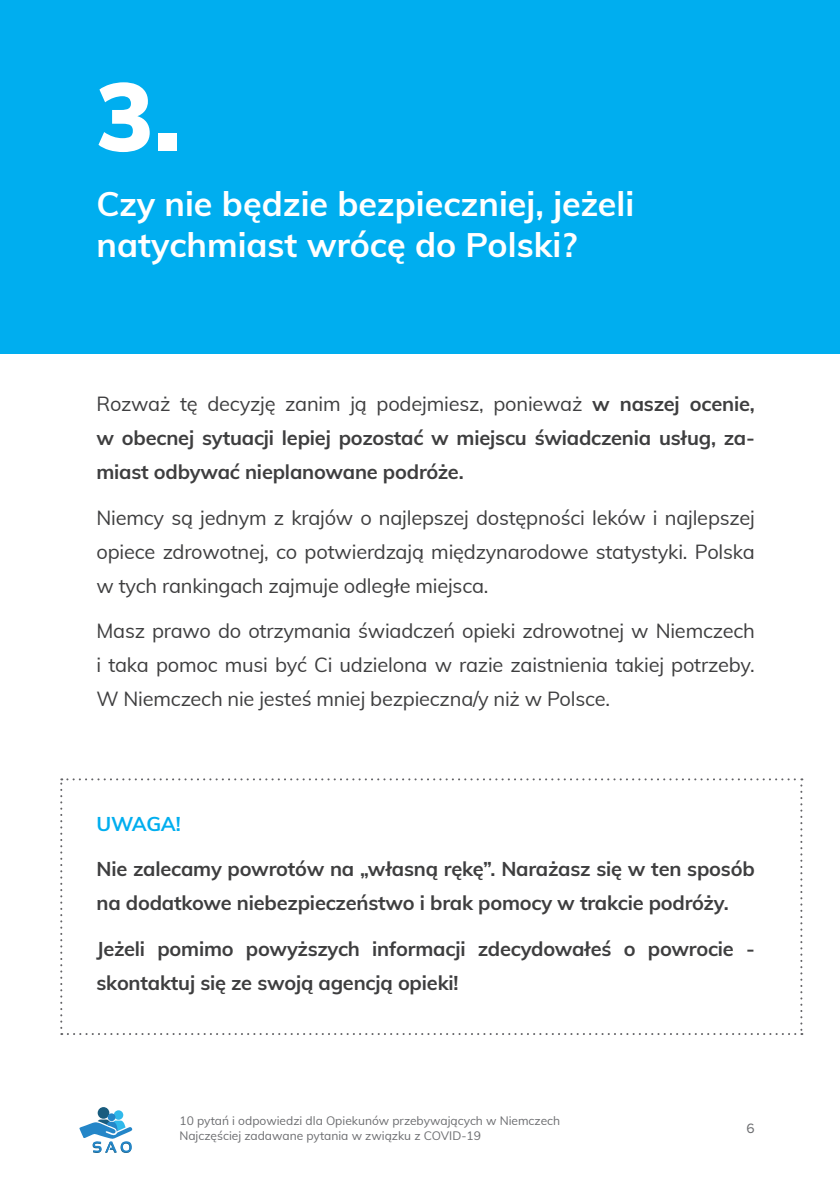
<style>
.page{position:relative;width:840px;height:1191px;background:#fff}
.page>*{position:absolute;margin:0;border:0;box-sizing:border-box;transform-origin:0 0}
.t1{font:900 95.6px "Muli";color:#fff}
.t2{font:700 34px/40.8px "Muli";color:#fff}
.t3{font:700 20px/34px "Muli";letter-spacing:-.01em;color:#3e3e3f}
.t4{font:20px/34px "Muli";letter-spacing:-.01em;color:#3e3e3f;text-align:justify}
.t5{font:700 20px "Muli";letter-spacing:-.02em;color:#00aeef}
.t6{font:14px "Proxima Nova";color:#6c6d70}
.t7{font:12px/14.4px "Muli";color:#6c6d70}
.s1{font-weight:400}
</style>
<div class="page">
<div style="left:114px;top:1110px;width:9px;height:9px;background:#31b9eb;border-radius:50%"></div>
<div style="left:98px;top:1107px;width:11px;height:11px;background:#195c7e;border-radius:50%"></div>
<div style="left:108px;top:1113px;width:7px;height:8px;background:#2486c8;border-radius:50%"></div>
<svg style="left:79px;top:1119px;width:53px;height:34px"></svg>
<svg style="left:60px;top:778px;width:741px;height:257px"></svg>
<div style="left:0;top:0;width:839px;height:353px;background:#00aeef"></div>
<h1 class="t1" style="left:96px;top:46px;width:85px">3.</h1>
<h2 class="t2" style="left:96px;top:182px;width:539px">Czy nie będzie bezpieczniej, jeżeli natychmiast wrócę do Polski?</h2>
<p class="t3" style="left:96px;top:386px;width:659px;text-align:justify"><span class="s1">Rozważ tę decyzję zanim ją podejmiesz, ponieważ</span> w naszej ocenie, w obecnej sytuacji lepiej pozostać w miejscu świadczenia usług, za&shy;miast odbywać nieplanowane podróże.</p>
<p class="t4" style="left:96px;top:499px;width:659px">Niemcy są jednym z krajów o najlepszej dostępności leków i najlepszej opiece zdrowotnej, co potwierdzają międzynarodowe statystyki. Polska w tych rankingach zajmuje odległe miejsca.</p>
<p class="t4" style="left:96px;top:613px;width:659px">Masz prawo do otrzymania świadczeń opieki zdrowotnej w Niemczech i taka pomoc musi być Ci udzielona w razie zaistnienia takiej potrzeby.<br>W Niemczech nie jesteś mniej bezpieczna/y niż w Polsce.</p>
<p class="t5" style="left:96px;top:809px;width:86px">UWAGA!</p>
<p class="t3" style="left:96px;top:851px;width:659px">Nie zalecamy powrotów na „własną rękę”. Narażasz się w ten sposób na dodatkowe niebezpieczeństwo i brak pomocy w trakcie podróży.</p>
<p class="t3" style="left:96px;top:930px;width:659px">Jeżeli pomimo powyższych informacji zdecydowałeś o powrocie - skontaktuj się ze swoją agencją opieki!</p>
<p class="t7" style="left:179px;top:1113px;width:382px">10 pytań i odpowiedzi dla Opiekunów przebywających w Niemczech<br>Najczęściej zadawane pytania w związku z COVID-19</p>
<p class="t6" style="left:746px;top:1121px;width:10px">6</p>
</div>
